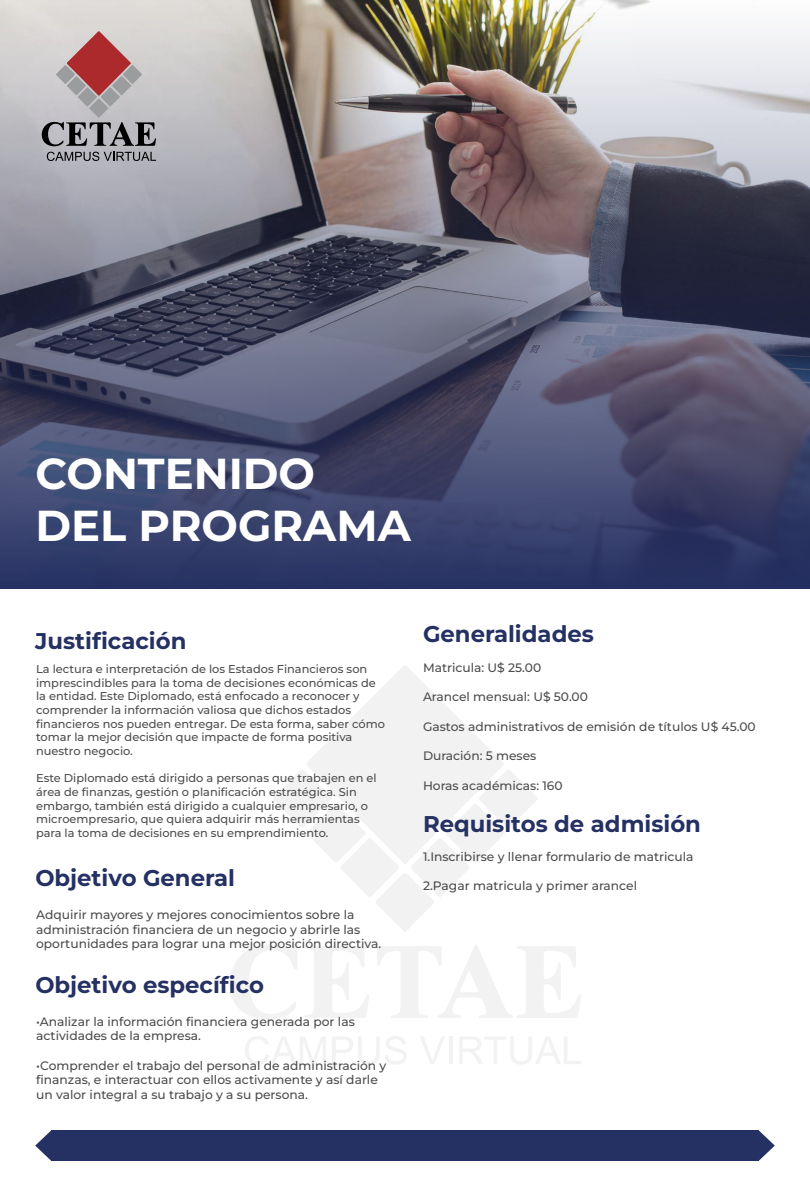
<style>
.page{position:relative;width:810px;height:1196px;background:#fff}
.page>*{position:absolute;margin:0;border:0;box-sizing:border-box;transform-origin:0 0}
.t1{font:700 43.23px/51.9px "Montserrat";color:#fff}
.t2{font:700 22.75px "Montserrat";color:#253063}
.t3{font:500 12.25px/14.7px "Montserrat";color:#4d4d4d}
.t4{font:500 11.38px/13.7px "Montserrat";color:#4d4d4d}
</style>
<div class="page">
<img style="left:0;top:0;width:809px;height:588px">
<svg style="left:39px;top:31px;width:117px;height:130px;background:#ad9a9d"></svg>
<svg style="left:0;top:588px;width:809px;height:573px"></svg>
<h1 class="t1" style="left:35px;top:446px;width:377px">CONTENIDO<br>DEL PROGRAMA</h1>
<h2 class="t2" style="left:35px;top:626px;width:153px">Justificación</h2>
<p class="t4" style="left:36px;top:661px;width:350px">La lectura e interpretación de los Estados Financieros son imprescindibles para la toma de decisiones económicas de la entidad. Este Diplomado, está enfocado a reconocer y comprender la información valiosa que dichos estados financieros nos pueden entregar. De esta forma, saber cómo tomar la mejor decisión que impacte de forma positiva nuestro negocio.</p>
<p class="t4" style="left:36px;top:771px;width:342px">Este Diplomado está dirigido a personas que trabajen en el área de finanzas, gestión o planificación estratégica. Sin embargo, también está dirigido a cualquier empresario, o microempresario, que quiera adquirir más herramientas para la toma de decisiones en su emprendimiento.</p>
<h2 class="t2" style="left:35px;top:862px;width:201px">Objetivo General</h2>
<p class="t3" style="left:36px;top:906px;width:346px">Adquirir mayores y mejores conocimientos sobre la administración financiera de un negocio y abrirle las oportunidades para lograr una mejor posición directiva.</p>
<h2 class="t2" style="left:35px;top:969px;width:230px">Objetivo específico</h2>
<p class="t3" style="left:36px;top:1013px;width:320px">•Analizar la información financiera generada por las actividades de la empresa.</p>
<p class="t3" style="left:36px;top:1057px;width:351px">•Comprender el trabajo del personal de administración y finanzas, e interactuar con ellos activamente y así darle un valor integral a su trabajo y a su persona.</p>
<h2 class="t2" style="left:423px;top:619px;width:172px">Generalidades</h2>
<p class="t3" style="left:423px;top:659px;width:120px">Matricula: U$ 25.00</p>
<p class="t3" style="left:423px;top:689px;width:166px">Arancel mensual: U$ 50.00</p>
<p class="t3" style="left:423px;top:718px;width:334px">Gastos administrativos de emisión de títulos U$ 45.00</p>
<p class="t3" style="left:423px;top:748px;width:115px">Duración: 5 meses</p>
<p class="t3" style="left:423px;top:777px;width:141px">Horas académicas: 160</p>
<h2 class="t2" style="left:423px;top:808px;width:279px">Requisitos de admisión</h2>
<p class="t3" style="left:423px;top:848px;width:272px">1.Inscribirse y llenar formulario de matricula</p>
<p class="t3" style="left:423px;top:878px;width:215px">2.Pagar matricula y primer arancel</p>
</div>
